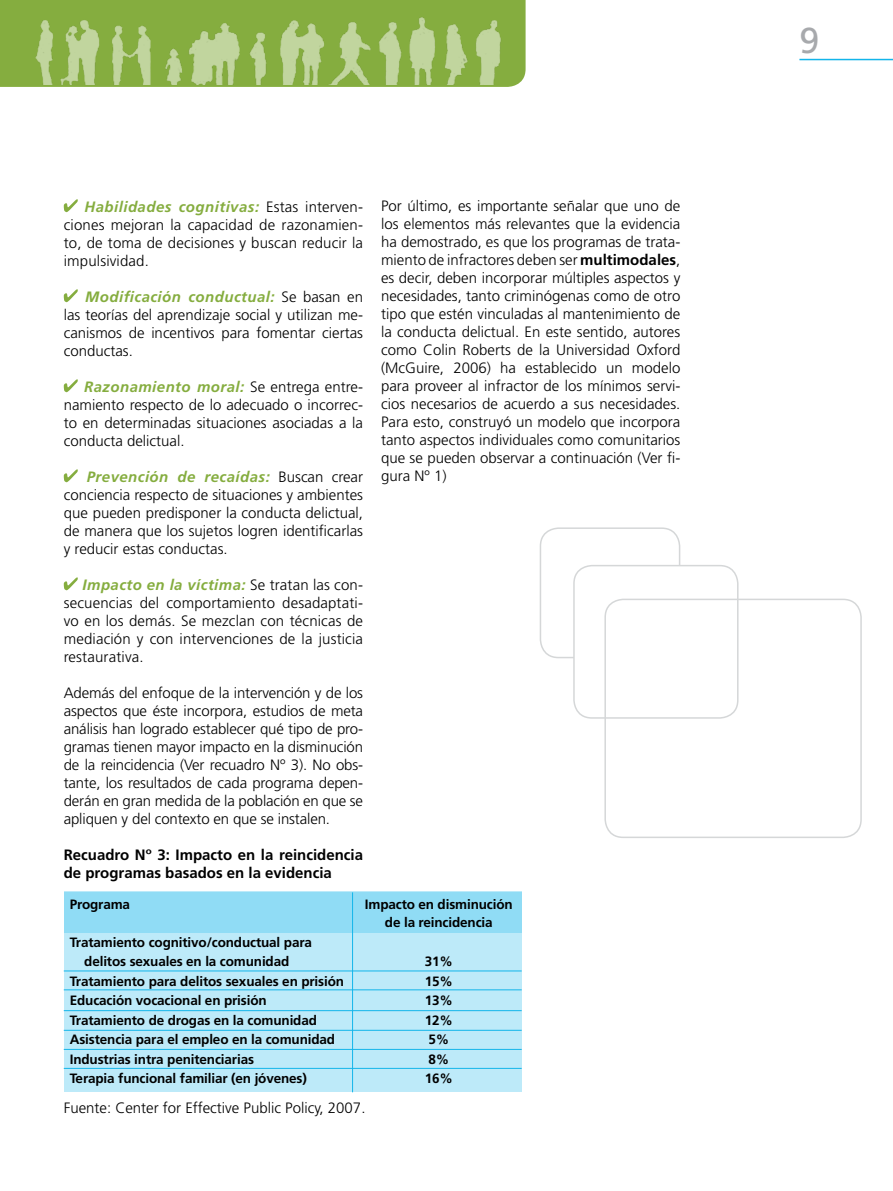
<style>
.page{position:relative;width:893px;height:1191px;background:#fff}
.page>*{position:absolute;margin:0;border:0;box-sizing:border-box;transform-origin:0 0}
.t1{font:36px "Frutiger LT Std";color:#a7a9ac}
.t2{font:300 15px/18px "Frutiger LT Std";color:#000;text-align:justify}
.t3{font:700 15px/18px "Frutiger LT Std";color:#000}
.t4{font:700 13.5px/18px "Frutiger LT Std";letter-spacing:-.01em;color:#000;text-align:center}
.s1{font-weight:700;font-style:italic;color:#85ad3f}
.s2{font-weight:700}
</style>
<div class="page">
<svg style="left:0;top:0;width:526px;height:87px;background:#89b046"></svg>
<img style="left:28px;top:0;width:480px;height:84px">
<hr style="left:799px;top:59px;width:94px;height:1px;background:#13b5ea">
<svg style="left:64px;top:199px;width:14px;height:13px"></svg>
<svg style="left:64px;top:289px;width:14px;height:13px"></svg>
<svg style="left:64px;top:379px;width:14px;height:13px"></svg>
<svg style="left:64px;top:469px;width:14px;height:13px"></svg>
<svg style="left:64px;top:577px;width:14px;height:13px"></svg>
<div style="left:64px;top:891px;width:458px;height:201px;background:#bdeaf9"></div>
<div style="left:64px;top:891px;width:458px;height:41px;background:#90dcf5"></div>
<hr style="left:64px;top:970px;width:458px;height:1px;background:#13b5ea">
<hr style="left:64px;top:989px;width:458px;height:1px;background:#13b5ea">
<hr style="left:64px;top:1010px;width:458px;height:1px;background:#13b5ea">
<hr style="left:64px;top:1030px;width:458px;height:1px;background:#13b5ea">
<hr style="left:64px;top:1049px;width:458px;height:1px;background:#13b5ea">
<hr style="left:64px;top:1068px;width:458px;height:1px;background:#13b5ea">
<hr style="left:352px;top:892px;width:1px;height:200px;background:#13b5ea">
<div style="left:540px;top:527px;width:140px;height:131px;border:2px solid #d5d7d8;border-radius:18px"></div>
<div style="left:574px;top:565px;width:164px;height:153px;background:#fff;border-radius:18px"></div>
<div style="left:573px;top:565px;width:165px;height:153px;border:2px solid #d5d7d8;border-radius:18px"></div>
<div style="left:604px;top:598px;width:258px;height:240px;border:2px solid #d5d7d8;border-radius:18px"></div>
<p class="t2" style="left:64px;top:198px;width:301px;text-indent:21px"><span class="s1">Habilidades cognitivas:</span> Estas interven&shy;ciones mejoran la capacidad de razonamien&shy;to, de toma de decisiones y buscan reducir la impulsividad.</p>
<p class="t2" style="left:64px;top:288px;width:301px;text-indent:21px"><span class="s1">Modificación conductual:</span> Se basan en las teorías del aprendizaje social y utilizan me&shy;canismos de incentivos para fomentar ciertas conductas.</p>
<p class="t2" style="left:64px;top:378px;width:301px;text-indent:20px"><span class="s1">Razonamiento moral:</span> Se entrega entre&shy;namiento respecto de lo adecuado o incorrec&shy;to en determinadas situaciones asociadas a la conducta delictual.</p>
<p class="t2" style="left:64px;top:468px;width:301px;text-indent:23px"><span class="s1">Prevención de recaídas:</span> Buscan crear conciencia respecto de situaciones y ambientes que pueden predisponer la conducta delictual, de manera que los sujetos logren identificarlas y reducir estas conductas.</p>
<p class="t2" style="left:64px;top:576px;width:301px;text-indent:19px"><span class="s1">Impacto en la víctima:</span> Se tratan las con&shy;secuencias del comportamiento desadaptati&shy;vo en los demás. Se mezclan con técnicas de mediación y con intervenciones de la justicia restaurativa.</p>
<p class="t2" style="left:64px;top:684px;width:301px">Además del enfoque de la intervención y de los aspectos que éste incorpora, estudios de meta análisis han logrado establecer qué tipo de pro&shy;gramas tienen mayor impacto en la disminución de la reincidencia (Ver recuadro Nº 3). No obs&shy;tante, los resultados de cada programa depen&shy;derán en gran medida de la población en que se apliquen y del contexto en que se instalen.</p>
<p class="t3" style="left:64px;top:846px;width:301px">Recuadro Nº 3: Impacto en la reincidencia de programas basados en la evidencia</p>
<p class="t2" style="left:381px;top:196px;width:301px">Por último, es importante señalar que uno de los elementos más relevantes que la evidencia ha demostrado, es que los programas de trata&shy;miento de infractores deben ser <span class="s2">multimodales</span>, es decir, deben incorporar múltiples aspectos y necesidades, tanto criminógenas como de otro tipo que estén vinculadas al mantenimiento de la conducta delictual. En este sentido, autores como Colin Roberts de la Universidad Oxford (McGuire, 2006) ha establecido un modelo para proveer al infractor de los mínimos servi&shy;cios necesarios de acuerdo a sus necesidades.<br>Para esto, construyó un modelo que incorpora tanto aspectos individuales como comunitarios que se pueden observar a continuación (Ver fi&shy;gura Nº 1)</p>
<p class="t4" style="left:70px;top:895px;width:62px">Programa</p>
<p class="t4" style="left:365px;top:895px;width:149px">Impacto en disminución de la reincidencia</p>
<p class="t4" style="left:84px;top:932px;width:229px;line-height:19.5px;text-align:left;text-indent:-14px">Tratamiento cognitivo/conductual para delitos sexuales en la comunidad</p>
<p class="t4" style="left:425px;top:952px;width:30px">31%</p>
<p class="t4" style="left:70px;top:972px;width:276px">Tratamiento para delitos sexuales en prisión</p>
<p class="t4" style="left:425px;top:972px;width:30px">15%</p>
<p class="t4" style="left:70px;top:991px;width:198px">Educación vocacional en prisión</p>
<p class="t4" style="left:425px;top:991px;width:30px">13%</p>
<p class="t4" style="left:70px;top:1010px;width:249px">Tratamiento de drogas en la comunidad</p>
<p class="t4" style="left:425px;top:1010px;width:30px">12%</p>
<p class="t4" style="left:70px;top:1030px;width:267px">Asistencia para el empleo en la comunidad</p>
<p class="t4" style="left:428px;top:1030px;width:22px">5%</p>
<p class="t4" style="left:70px;top:1049px;width:186px">Industrias intra penitenciarias</p>
<p class="t4" style="left:428px;top:1049px;width:22px">8%</p>
<p class="t4" style="left:70px;top:1069px;width:239px">Terapia funcional familiar (en jóvenes)</p>
<p class="t4" style="left:425px;top:1069px;width:30px">16%</p>
<p class="t2" style="left:64px;top:1098px;width:303px">Fuente: Center for Effective Public Policy, 2007.</p>
<h1 class="t1" style="left:799px;top:19px;width:22px">9</h1>
</div>
